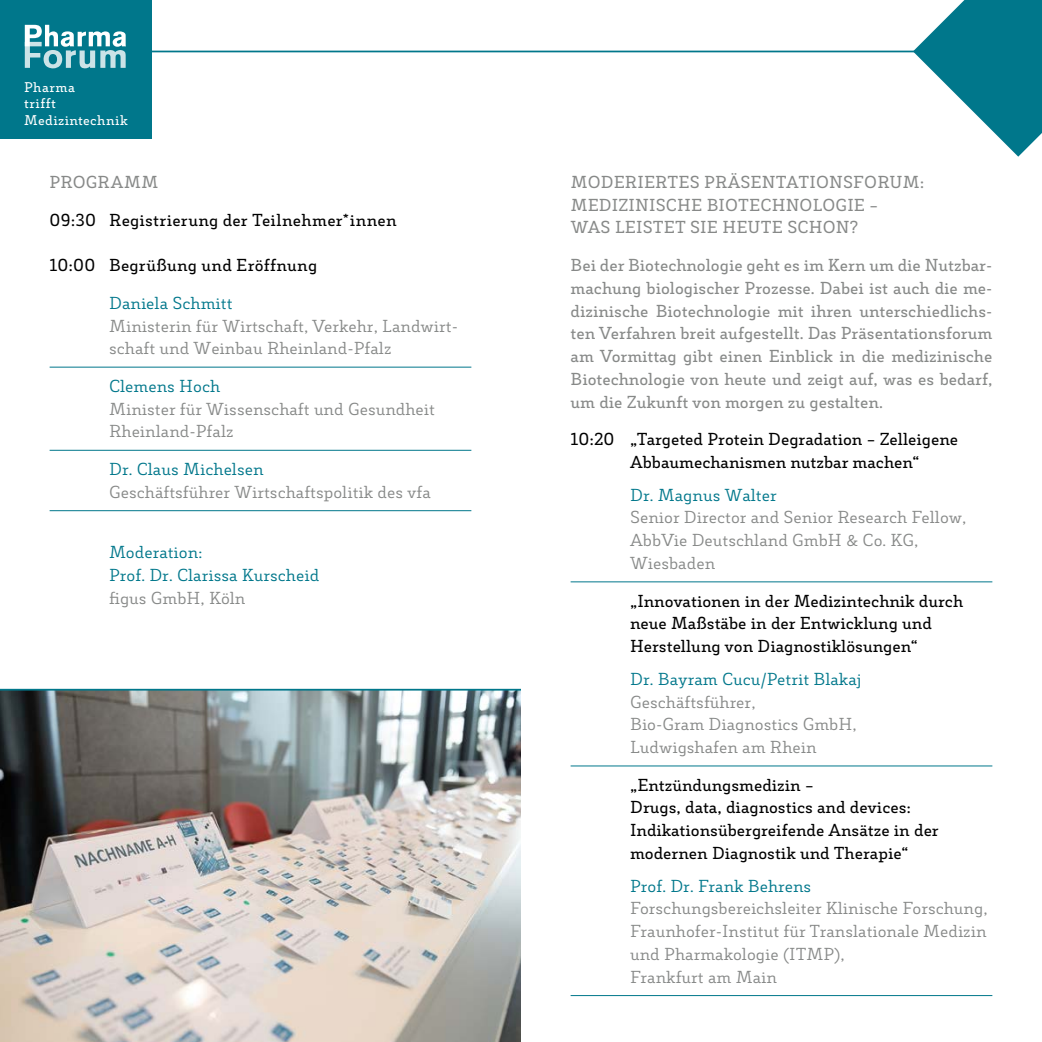
<style>
.page{position:relative;width:1042px;height:1042px;background:#fff}
.page>*{position:absolute;margin:0;border:0;box-sizing:border-box;transform-origin:0 0}
.t1{font:16.62px/22.8px "Decour";color:#878988}
.t2{font:600 16.62px/22.8px "Decour";letter-spacing:.01em;color:#878988}
.t3{font:600 16.62px/22.8px "Decour";color:#000}
.t4{font:16.62px/22.8px "Decour";color:#00778b}
.t5{font:600 13.47px/16.1px "Decour";letter-spacing:.035em;color:#fff}
</style>
<div class="page">
<hr style="left:21px;top:51px;width:1009px;height:1px;background:#00778b">
<div style="left:0;top:0;width:152px;height:139px;background:#00778b"></div>
<svg style="left:25px;top:25px;width:101px;height:43px"></svg>
<svg style="left:913px;top:0;width:129px;height:157px"></svg>
<hr style="left:50px;top:367px;width:421px;height:1px;background:#00778b">
<hr style="left:50px;top:450px;width:421px;height:1px;background:#00778b">
<hr style="left:50px;top:510px;width:421px;height:1px;background:#00778b">
<hr style="left:570px;top:581px;width:422px;height:1px;background:#00778b">
<hr style="left:570px;top:765px;width:422px;height:1px;background:#00778b">
<hr style="left:570px;top:995px;width:422px;height:1px;background:#00778b">
<img style="left:0;top:690px;width:521px;height:352px">
<hr style="left:0;top:689px;width:521px;height:1px;background:#00778b">
<p class="t5" style="left:24px;top:79px;width:105px">Pharma<br>trifft<br>Medizintechnik</p>
<p class="t2" style="left:50px;top:171px;width:110px">PROGRAMM</p>
<p class="t3" style="left:50px;top:208px;width:348px">09:30 Registrierung der Teilnehmer*innen</p>
<p class="t3" style="left:50px;top:254px;width:269px">10:00 Begrüßung und Eröffnung</p>
<p class="t4" style="left:109px;top:291px;width:125px">Daniela Schmitt</p>
<p class="t1" style="left:109px;top:314px;width:350px">Ministerin für Wirtschaft, Verkehr, Landwirt&shy;schaft und Weinbau Rheinland-Pfalz</p>
<p class="t4" style="left:109px;top:374px;width:113px">Clemens Hoch</p>
<p class="t1" style="left:109px;top:397px;width:327px">Minister für Wissenschaft und Gesundheit<br>Rheinland-Pfalz</p>
<p class="t4" style="left:109px;top:458px;width:156px">Dr. Claus Michelsen</p>
<p class="t1" style="left:109px;top:480px;width:323px">Geschäftsführer Wirtschaftspolitik des vfa</p>
<p class="t4" style="left:109px;top:541px;width:212px">Moderation:<br>Prof. Dr. Clarissa Kurscheid</p>
<p class="t1" style="left:109px;top:586px;width:138px">figus GmbH, Köln</p>
<p class="t2" style="left:571px;top:171px;width:355px">MODERIERTES PRÄSENTATIONSFORUM:<br>MEDIZINISCHE BIOTECHNOLOGIE –<br>WAS LEISTET SIE HEUTE SCHON?</p>
<p class="t2" style="left:570px;top:254px;width:423px;text-align:justify">Bei der Biotechnologie geht es im Kern um die Nutzbar&shy;machung biologischer Prozesse. Dabei ist auch die me&shy;dizinische Biotechnologie mit ihren unterschiedlichs&shy;ten Verfahren breit aufgestellt. Das Präsentationsforum am Vormittag gibt einen Einblick in die medizinische Biotechnologie von heute und zeigt auf, was es bedarf, um die Zukunft von morgen zu gestalten.</p>
<p class="t3" style="left:630px;top:428px;width:330px;text-indent:-60px">10:20 „Targeted Protein Degradation – Zelleigene<br>Abbaumechanismen nutzbar machen“</p>
<p class="t4" style="left:630px;top:483px;width:148px">Dr. Magnus Walter</p>
<p class="t1" style="left:630px;top:506px;width:338px">Senior Director and Senior Research Fellow,<br>AbbVie Deutschland GmbH &amp; Co. KG,<br>Wiesbaden</p>
<p class="t3" style="left:630px;top:589px;width:334px">„Innovationen in der Medizintechnik durch neue Maßstäbe in der Entwicklung und<br>Herstellung von Diagnostiklösungen“</p>
<p class="t4" style="left:630px;top:667px;width:233px">Dr. Bayram Cucu/Petrit Blakaj</p>
<p class="t1" style="left:630px;top:690px;width:228px">Geschäftsführer,<br>Bio-Gram Diagnostics GmbH,<br>Ludwigshafen am Rhein</p>
<p class="t3" style="left:630px;top:773px;width:310px">„Entzündungsmedizin –<br>Drugs, data, diagnostics and devices:<br>Indikationsübergreifende Ansätze in der modernen Diagnostik und Therapie“</p>
<p class="t4" style="left:630px;top:874px;width:183px">Prof. Dr. Frank Behrens</p>
<p class="t1" style="left:630px;top:897px;width:359px">Forschungsbereichsleiter Klinische Forschung, Fraunhofer-Institut für Translationale Medizin und Pharmakologie (ITMP),<br>Frankfurt am Main</p>
</div>
